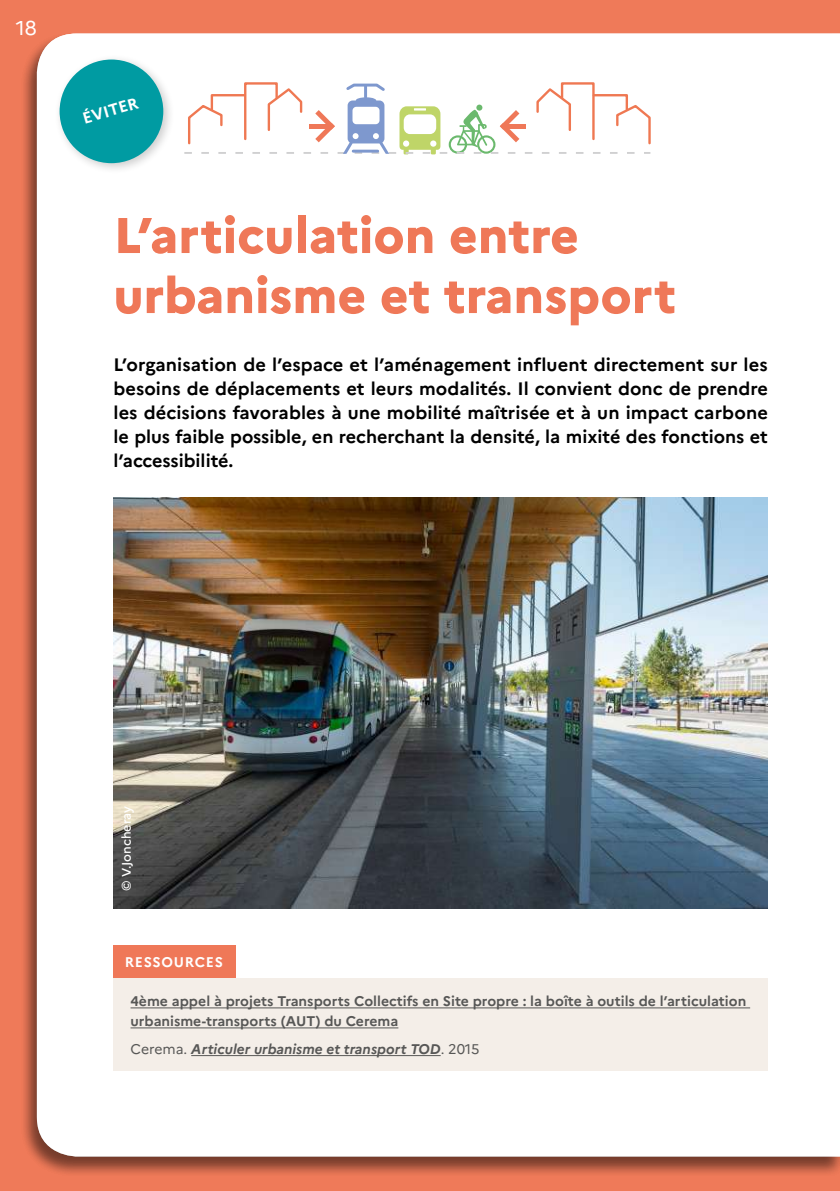
<style>
.page{position:relative;width:840px;height:1191px;background:#fff}
.page>*{position:absolute;margin:0;border:0;box-sizing:border-box;transform-origin:0 0}
.t1{font:800 50px/60px "Marianne";color:#ef7858}
.t2{font:20px "Marianne";color:#fff}
.t3{font:700 18px/24px "Marianne";color:#000;text-align:justify}
.t4{font:700 16px "Marianne";color:#fff}
.t5{font:700 14px/20px "Marianne";color:#575756}
.t6{font:italic 700 14px "Marianne";color:#575756}
.t7{font:700 14px "Marianne";letter-spacing:.05em;color:#fff}
.t8{font:500 12.4px "Marianne";color:#fff}
.s1{font-weight:400;font-style:normal}
</style>
<div class="page">
<div style="left:0;top:0;width:839px;height:1191px;background:#ef7a59"></div>
<div style="left:20px;top:32px;width:819px;height:1144px;background:#000;opacity:.3"></div>
<div style="left:37px;top:34px;width:802px;height:1122px;background:#fff"></div>
<img style="left:113px;top:498px;width:654px;height:410px">
<div style="left:113px;top:945px;width:122px;height:33px;background:#ef7858"></div>
<div style="left:113px;top:978px;width:654px;height:92px;background:#f4eee8"></div>
<hr style="left:130px;top:1007px;width:619px;height:1px;background:#575756">
<hr style="left:130px;top:1027px;width:268px;height:1px;background:#575756">
<hr style="left:191px;top:1055px;width:249px;height:1px;background:#575756">
<div style="left:54px;top:54px;width:121px;height:121px;background:#000;opacity:.2"></div>
<div style="left:60px;top:60px;width:103px;height:103px;background:#009ba2;border-radius:50%"></div>
<svg style="left:184px;top:81px;width:467px;height:73px;background:#f3efea"></svg>
<hr style="left:353px;top:150px;width:24px;height:3px;background:#7e98ce">
<p class="t2" style="left:16px;top:16px;width:23px">18</p>
<p class="t4" style="left:80px;top:109px;width:59px;rotate:-16deg">ÉVITER</p>
<h1 class="t1" style="left:113px;top:205px;width:563px">L’articulation entre urbanisme et transport</h1>
<p class="t3" style="left:113px;top:353px;width:655px">L’organisation de l’espace et l’aménagement influent directement sur les besoins de déplacements et leurs modalités. Il convient donc de prendre les décisions favorables à une mobilité maîtrisée et à un impact carbone le plus faible possible, en recherchant la densité, la mixité des fonctions et l’accessibilité.</p>
<p class="t8" style="left:119px;top:891px;width:87px;rotate:-90deg">© V.Joncheray</p>
<p class="t7" style="left:125px;top:953px;width:100px">RESSOURCES</p>
<p class="t5" style="left:130px;top:991px;width:617px">4ème appel à projets Transports Collectifs en Site propre : la boîte à outils de l’articulation urbanisme-transports (AUT) du Cerema</p>
<p class="t6" style="left:130px;top:1040px;width:350px"><span class="s1">Cerema.</span> Articuler urbanisme et transport TOD<span class="s1">. 2015</span></p>
</div>
